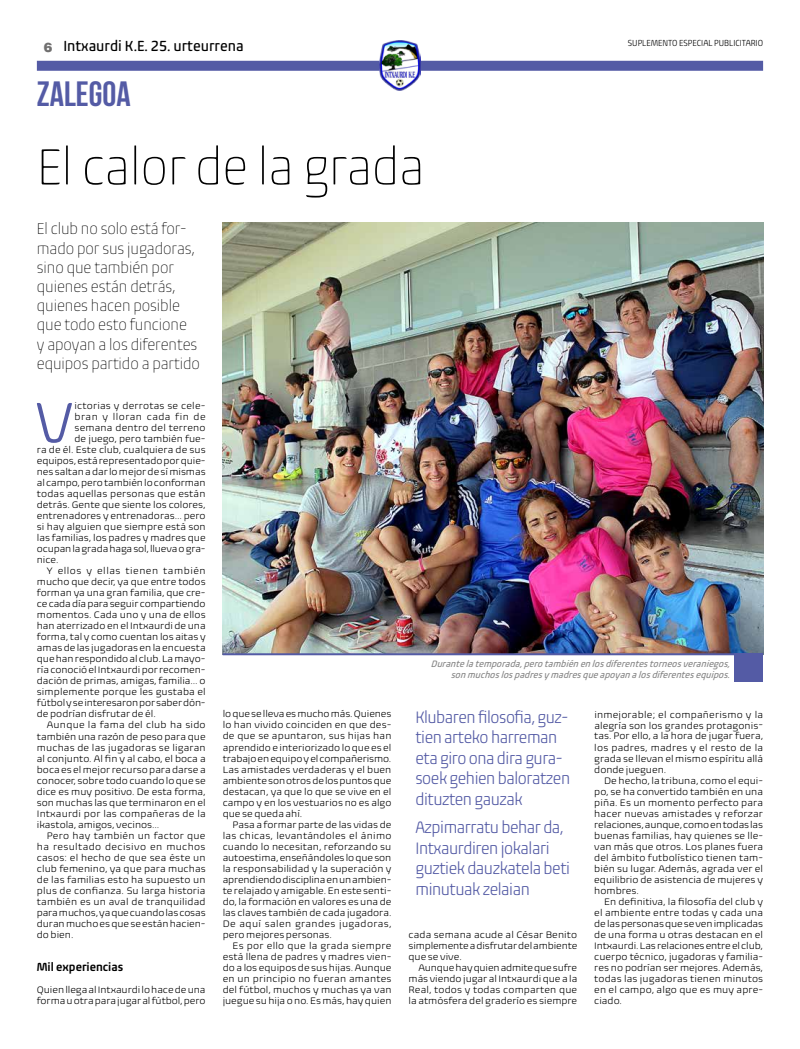
<style>
.page{position:relative;width:800px;height:1049px;background:#fff}
.page>*{position:absolute;margin:0;border:0;box-sizing:border-box;transform-origin:0 0}
.t1{font:300 58.5px "Biome Pro";color:#545ba5}
.t2{font:200 condensed 52px "Biome Pro";letter-spacing:-.005em;color:#000}
.t3{font:700 35px "Bebas Neue";color:#545ba5}
.t4{font:300 condensed 17px/20.4px "Biome Pro";letter-spacing:-.025em;color:#545ba5}
.t5{font:200 condensed 16px/19.2px "Biome Pro";letter-spacing:-.005em;color:#000}
.t6{font:condensed 15px "Biome Pro";color:#000}
.t7{font:600 condensed 12px "Biome Pro";color:#000}
.t8{font:300 9.6px/11px "Biome Pro";color:#000;text-align:justify}
.t9{font:300 9.6px "Biome Pro";letter-spacing:.02em;color:#000}
.t10{font:300 9.6px "Biome Pro";letter-spacing:.025em;color:#000}
.t11{font:300 9.6px "Biome Pro";letter-spacing:.035em;color:#000}
.t12{font:300 9.6px "Biome Pro";letter-spacing:.05em;color:#000}
.t13{font:300 9.6px "Biome Pro";letter-spacing:.045em;color:#000}
.t14{font:italic condensed 9.5px/11.4px "Biome Pro";color:#878787;text-align:right}
.t15{font:300 condensed 9px "Biome Pro";color:#000}
.s1{font-family:"Swiss 721 BT";font-weight:900;font-stretch:normal;font-size:13px;color:#706f6f}
</style>
<div class="page">
<div style="left:37px;top:61px;width:762px;height:10px;background:#545ba5"></div>
<div style="left:763px;top:60px;width:36px;height:12px;background:#fff"></div>
<img style="left:379px;top:40px;width:41px;height:50px">
<img style="left:223px;top:222px;width:540px;height:431px">
<hr style="left:223px;top:653px;width:540px;height:2px;background:#545ba5">
<div style="left:734px;top:653px;width:29px;height:29px;background:#545ba5"></div>
<h3 class="t6" style="left:44px;top:36px;width:201px"><span class="s1">6</span> Intxaurdi K.E. 25. urteurrena</h3>
<h3 class="t3" style="left:37px;top:74px;width:95px">ZALEGOA</h3>
<h2 class="t2" style="left:37px;top:133px;width:389px">El calor de la grada</h2>
<h3 class="t5" style="left:37px;top:219px;width:164px">El club no solo está for&shy;mado por sus jugadoras, sino que también por quienes están detrás, quienes hacen posible que todo esto funcione<br>y apoyan a los diferentes equipos partido a partido</h3>
<h1 class="t1" style="left:35px;top:385px;width:40px">V</h1>
<p class="t9" style="left:74px;top:400px;width:133px">ictorias y derrotas se cele-</p>
<p class="t15" style="left:627px;top:38px;width:137px">SUPLEMENTO ESPECIAL PUBLICITARIO</p>
<p class="t13" style="left:74px;top:411px;width:133px">bran y lloran cada fin de</p>
<p class="t9" style="left:74px;top:422px;width:133px">semana dentro del terreno</p>
<p class="t8" style="left:74px;top:434px;width:133px">de juego, pero también fue-</p>
<p class="t8" style="left:37px;top:445px;width:170px">ra de él. Este club, cualquiera de sus</p>
<p class="t8" style="left:37px;top:456px;width:170px">equipos, está representado por quie-</p>
<p class="t8" style="left:37px;top:467px;width:170px">nes saltan a dar lo mejor de sí mismas</p>
<p class="t8" style="left:37px;top:478px;width:170px">al campo, pero también lo conforman</p>
<p class="t8" style="left:37px;top:489px;width:170px">todas aquellas personas que están</p>
<p class="t8" style="left:37px;top:500px;width:170px">detrás. Gente que siente los colores,</p>
<p class="t8" style="left:37px;top:511px;width:170px">entrenadores y entrenadoras… pero</p>
<p class="t8" style="left:37px;top:522px;width:170px">si hay alguien que siempre está son</p>
<p class="t8" style="left:37px;top:533px;width:170px">las familias, los padres y madres que</p>
<p class="t8" style="left:37px;top:544px;width:170px">ocupan la grada haga sol, llueva o gra-</p>
<p class="t8" style="left:37px;top:555px;width:23px">nice.</p>
<p class="t12" style="left:47px;top:565px;width:160px">Y ellos y ellas tienen también</p>
<p class="t8" style="left:37px;top:577px;width:170px">mucho que decir, ya que entre todos</p>
<p class="t8" style="left:37px;top:588px;width:170px">forman ya una gran familia, que cre-</p>
<p class="t8" style="left:37px;top:599px;width:170px">ce cada día para seguir compartiendo</p>
<p class="t8" style="left:37px;top:610px;width:170px">momentos. Cada uno y una de ellos</p>
<p class="t8" style="left:37px;top:621px;width:170px">han aterrizado en el Intxaurdi de una</p>
<p class="t8" style="left:37px;top:632px;width:170px">forma, tal y como cuentan los aitas y</p>
<p class="t8" style="left:37px;top:643px;width:170px">amas de las jugadoras en la encuesta</p>
<p class="t8" style="left:37px;top:654px;width:170px">que han respondido al club. La mayo-</p>
<p class="t8" style="left:37px;top:665px;width:170px">ría conoció el Intxaurdi por recomen-</p>
<p class="t8" style="left:37px;top:676px;width:170px">dación de primas, amigas, familia… o</p>
<p class="t8" style="left:37px;top:687px;width:170px">simplemente porque les gustaba el</p>
<p class="t8" style="left:37px;top:698px;width:170px">fútbol y se interesaron por saber dón-</p>
<p class="t8" style="left:37px;top:709px;width:120px">de podrían disfrutar de él.</p>
<p class="t10" style="left:47px;top:719px;width:160px">Aunque la fama del club ha sido</p>
<p class="t8" style="left:37px;top:731px;width:170px">también una razón de peso para que</p>
<p class="t8" style="left:37px;top:742px;width:170px">muchas de las jugadoras se ligaran</p>
<p class="t8" style="left:37px;top:753px;width:170px">al conjunto. Al fin y al cabo, el boca a</p>
<p class="t8" style="left:37px;top:764px;width:170px">boca es el mejor recurso para darse a</p>
<p class="t8" style="left:37px;top:775px;width:170px">conocer, sobre todo cuando lo que se</p>
<p class="t8" style="left:37px;top:786px;width:170px">dice es muy positivo. De esta forma,</p>
<p class="t8" style="left:37px;top:797px;width:170px">son muchas las que terminaron en el</p>
<p class="t9" style="left:37px;top:807px;width:170px">Intxaurdi por las compañeras de la</p>
<p class="t8" style="left:37px;top:819px;width:124px">ikastola, amigos, vecinos…</p>
<p class="t10" style="left:47px;top:829px;width:160px">Pero hay también un factor que</p>
<p class="t11" style="left:37px;top:840px;width:170px">ha resultado decisivo en muchos</p>
<p class="t9" style="left:37px;top:851px;width:170px">casos: el hecho de que sea éste un</p>
<p class="t8" style="left:37px;top:863px;width:170px">club femenino, ya que para muchas</p>
<p class="t8" style="left:37px;top:874px;width:170px">de las familias esto ha supuesto un</p>
<p class="t8" style="left:37px;top:885px;width:170px">plus de confianza. Su larga historia</p>
<p class="t8" style="left:37px;top:896px;width:170px">también es un aval de tranquilidad</p>
<p class="t8" style="left:37px;top:907px;width:170px">para muchos, ya que cuando las cosas</p>
<p class="t8" style="left:37px;top:918px;width:170px">duran mucho es que se están hacien-</p>
<p class="t8" style="left:37px;top:929px;width:38px">do bien.</p>
<p class="t7" style="left:37px;top:959px;width:88px">Mil experiencias</p>
<p class="t8" style="left:37px;top:984px;width:170px">Quien llega al Intxaurdi lo hace de una forma u otra para jugar al fútbol, pero</p>
<p class="t14" style="left:431px;top:658px;width:300px">Durante la temporada, pero también en los diferentes torneos veraniegos, son muchos los padres y madres que apoyan a los diferentes equipos.</p>
<h3 class="t4" style="left:415px;top:707px;width:156px">Klubaren filosofia, guz&shy;tien arteko harreman eta giro ona dira gura&shy;soek gehien baloratzen dituzten gauzak</h3>
<h3 class="t4" style="left:415px;top:817px;width:156px">Azpimarratu behar da,<br>Intxaurdiren jokalari guztiek dauzkatela beti minutuak zelaian</h3>
<p class="t8" style="left:223px;top:709px;width:170px">lo que se lleva es mucho más. Quienes lo han vivido coinciden en que des&shy;de que se apuntaron, sus hijas han aprendido e interiorizado lo que es el trabajo en equipo y el compañerismo.<br>Las amistades verdaderas y el buen ambiente son otros de los puntos que destacan, ya que lo que se vive en el campo y en los vestuarios no es algo que se queda ahí.</p>
<p class="t8" style="left:223px;top:819px;width:170px;text-indent:10px">Pasa a formar parte de las vidas de las chicas, levantándoles el ánimo cuando lo necesitan, reforzando su autoestima, enseñándoles lo que son la responsabilidad y la superación y aprendiendo disciplina en un ambien&shy;te relajado y amigable. En este senti&shy;do, la formación en valores es una de las claves también de cada jugadora.<br>De aquí salen grandes jugadoras, pero mejores personas.</p>
<p class="t8" style="left:223px;top:940px;width:170px;text-indent:10px">Es por ello que la grada siempre está llena de padres y madres vien&shy;do a los equipos de sus hijas. Aunque en un principio no fueran amantes del fútbol, muchos y muchas ya van juegue su hija o no. Es más, hay quien</p>
<p class="t8" style="left:408px;top:929px;width:170px">cada semana acude al César Benito simplemente a disfrutar del ambiente que se vive.</p>
<p class="t8" style="left:594px;top:709px;width:170px">inmejorable; el compañerismo y la alegría son los grandes protagonis&shy;tas. Por ello, a la hora de jugar fuera, los padres, madres y el resto de la grada se llevan el mismo espíritu allá donde jueguen.</p>
<p class="t8" style="left:594px;top:775px;width:170px;text-indent:10px">De hecho, la tribuna, como el equi&shy;po, se ha convertido también en una piña. Es un momento perfecto para hacer nuevas amistades y reforzar relaciones, aunque, como en todas las buenas familias, hay quienes se lle&shy;van más que otros. Los planes fuera del ámbito futbolístico tienen tam&shy;bién su lugar. Además, agrada ver el equilibrio de asistencia de mujeres y hombres.</p>
<p class="t8" style="left:594px;top:896px;width:170px;text-indent:10px">En definitiva, la filosofía del club y el ambiente entre todas y cada una de las personas que se ven implicadas de una forma u otras destacan en el Intxaurdi. Las relaciones entre el club, cuerpo técnico, jugadoras y familia&shy;res no podrían ser mejores. Además, todas las jugadoras tienen minutos en el campo, algo que es muy apre&shy;ciado.</p>
<p class="t8" style="left:408px;top:962px;width:170px;text-indent:10px">Aunque hay quien admite que sufre más viendo jugar al Intxaurdi que a la Real, todos y todas comparten que la atmósfera del graderío es siempre</p>
</div>
